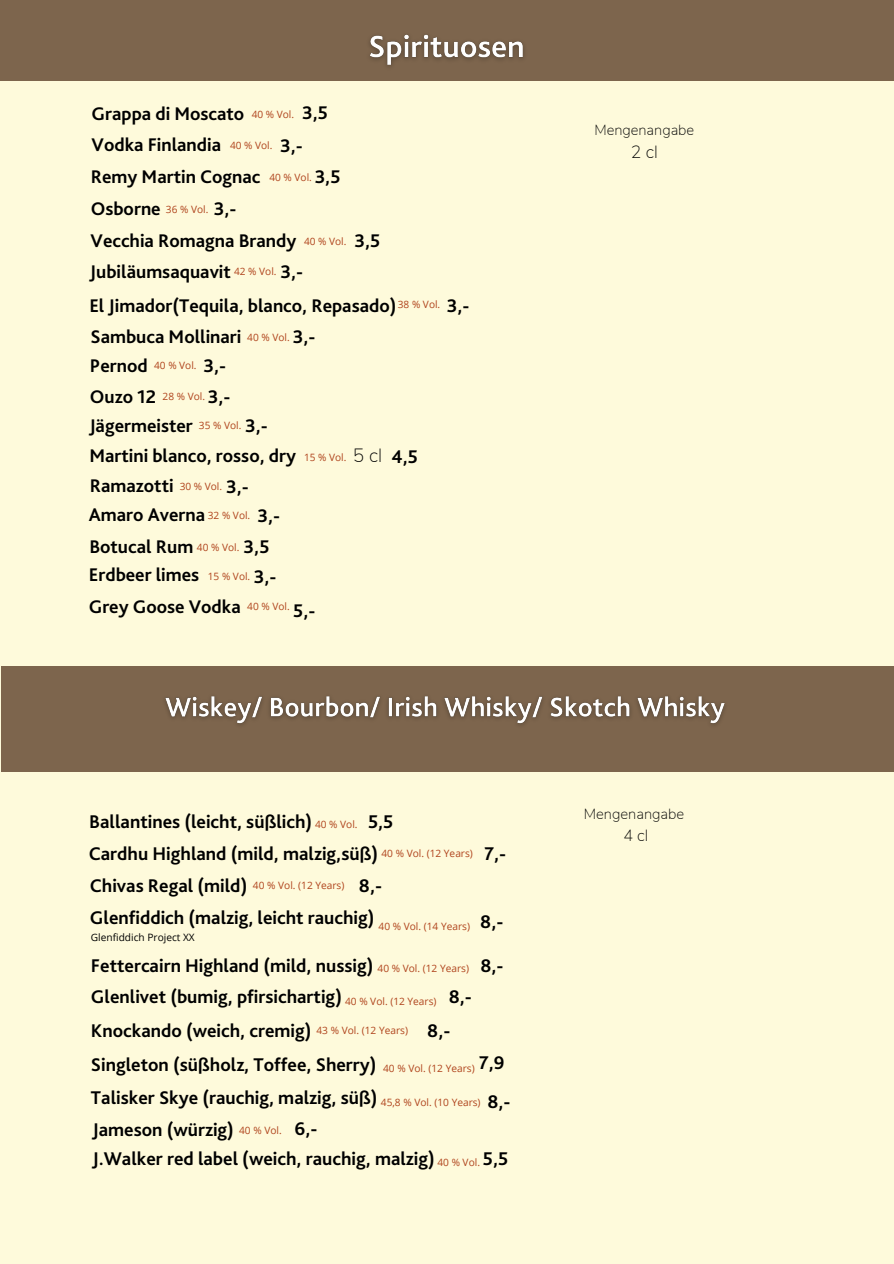
<style>
.page{position:relative;width:894px;height:1264px;background:#fff}
.page>*{position:absolute;margin:0;border:0;box-sizing:border-box;transform-origin:0 0}
.t1{font:700 19.2px "Bliss Pro";color:#000}
.t2{font:200 19.2px "Nunito Sans";color:#000}
.t3{font:200 17.7px "Nunito Sans";color:#000}
.t4{font:200 16.2px "Nunito Sans";color:#000}
.t5{font:200 14.7px "Nunito Sans";color:#000}
.t6{font:10.2px "Open Sans";color:#b0441d}
.t7{font:10.2px "Open Sans";color:#000}
.t8{font:10.05px "Open Sans";color:#b0441d}
</style>
<div class="page">
<div style="left:0;top:0;width:893px;height:1263px;background:#fefadb"></div>
<div style="left:0;top:0;width:892px;height:80px;background:#7d654d"></div>
<img style="left:369px;top:34px;width:155px;height:33px">
<div style="left:1px;top:666px;width:892px;height:105px;background:#7d654d"></div>
<img style="left:165px;top:696px;width:560px;height:29px">
<p class="t1" style="left:92px;top:101px;width:154px">Grappa di Moscato</p>
<h3 class="t8" style="left:251px;top:107px;width:44px">40 % Vol.</h3>
<h3 class="t1" style="left:92px;top:133px;width:131px">Vodka Finlandia</h3>
<p class="t1" style="left:280px;top:134px;width:24px">3,-</p>
<h3 class="t1" style="left:302px;top:101px;width:27px">3,5</h3>
<h3 class="t8" style="left:230px;top:138px;width:44px">40 % Vol.</h3>
<p class="t1" style="left:91px;top:164px;width:171px">Remy Martin Cognac</p>
<h5 class="t8" style="left:269px;top:170px;width:44px">40 % Vol.</h5>
<h3 class="t1" style="left:314px;top:164px;width:27px">3,5</h3>
<h3 class="t1" style="left:91px;top:197px;width:71px">Osborne</h3>
<p class="t8" style="left:166px;top:202px;width:44px">36 % Vol.</p>
<h3 class="t1" style="left:214px;top:196px;width:24px">3,-</h3>
<p class="t1" style="left:91px;top:228px;width:207px">Vecchia Romagna Brandy</p>
<h3 class="t8" style="left:304px;top:234px;width:44px">40 % Vol.</h3>
<h3 class="t1" style="left:354px;top:228px;width:27px">3,5</h3>
<h3 class="t1" style="left:90px;top:259px;width:142px">Jubiläumsaquavit</h3>
<p class="t8" style="left:234px;top:264px;width:44px">42 % Vol.</p>
<h3 class="t1" style="left:280px;top:260px;width:24px">3,-</h3>
<h3 class="t1" style="left:89px;top:294px;width:308px">El Jimador(Tequila, blanco, Repasado)</h3>
<h3 class="t8" style="left:398px;top:298px;width:44px">38 % Vol.</h3>
<p class="t1" style="left:446px;top:294px;width:24px">3,-</p>
<h3 class="t1" style="left:90px;top:324px;width:152px">Sambuca Mollinari</h3>
<p class="t8" style="left:247px;top:330px;width:44px">40 % Vol.</p>
<h3 class="t1" style="left:292px;top:324px;width:24px">3,-</h3>
<p class="t1" style="left:90px;top:353px;width:59px">Pernod</p>
<h3 class="t8" style="left:154px;top:358px;width:44px">40 % Vol.</h3>
<h3 class="t1" style="left:203px;top:354px;width:24px">3,-</h3>
<h3 class="t1" style="left:90px;top:384px;width:68px">Ouzo 12</h3>
<p class="t8" style="left:162px;top:389px;width:44px">28 % Vol.</p>
<h3 class="t1" style="left:208px;top:384px;width:24px">3,-</h3>
<h3 class="t1" style="left:89px;top:414px;width:105px">Jägermeister</h3>
<p class="t8" style="left:199px;top:418px;width:44px">35 % Vol.</p>
<h3 class="t1" style="left:245px;top:413px;width:24px">3,-</h3>
<p class="t1" style="left:89px;top:444px;width:208px">Martini blanco, rosso, dry</p>
<h4 class="t8" style="left:304px;top:450px;width:44px">15 % Vol.</h4>
<h3 class="t2" style="left:353px;top:442px;width:31px">5 cl</h3>
<h3 class="t1" style="left:391px;top:445px;width:28px">4,5</h3>
<h3 class="t1" style="left:90px;top:473px;width:85px">Ramazotti</h3>
<p class="t8" style="left:180px;top:479px;width:44px">30 % Vol.</p>
<h3 class="t1" style="left:226px;top:474px;width:24px">3,-</h3>
<h3 class="t1" style="left:89px;top:503px;width:118px">Amaro Averna</h3>
<p class="t8" style="left:208px;top:508px;width:44px">32 % Vol.</p>
<h3 class="t1" style="left:257px;top:504px;width:24px">3,-</h3>
<p class="t1" style="left:89px;top:534px;width:105px">Botucal Rum</p>
<h3 class="t8" style="left:197px;top:540px;width:44px">40 % Vol.</h3>
<h3 class="t1" style="left:243px;top:534px;width:27px">3,5</h3>
<h3 class="t1" style="left:89px;top:563px;width:112px">Erdbeer limes</h3>
<p class="t8" style="left:208px;top:569px;width:44px">15 % Vol.</p>
<h3 class="t1" style="left:254px;top:565px;width:24px">3,-</h3>
<h3 class="t1" style="left:89px;top:594px;width:153px">Grey Goose Vodka</h3>
<h3 class="t1" style="left:293px;top:598px;width:24px">5,-</h3>
<p class="t8" style="left:247px;top:599px;width:44px">40 % Vol.</p>
<h3 class="t5" style="left:594px;top:120px;width:101px">Mengenangabe</h3>
<h3 class="t3" style="left:630px;top:140px;width:28px">2 cl</h3>
<h3 class="t1" style="left:368px;top:809px;width:27px">5,5</h3>
<h3 class="t5" style="left:583px;top:804px;width:102px">Mengenangabe</h3>
<h3 class="t4" style="left:623px;top:824px;width:26px">4 cl</h3>
<p class="t1" style="left:89px;top:810px;width:224px">Ballantines (leicht, süßlich)</p>
<h3 class="t6" style="left:315px;top:816px;width:44px">40 % Vol.</h3>
<p class="t1" style="left:89px;top:841px;width:291px">Cardhu Highland (mild, malzig,süß)</p>
<h3 class="t6" style="left:381px;top:846px;width:93px">40 % Vol. (12 Years)</h3>
<h3 class="t1" style="left:484px;top:841px;width:23px">7,-</h3>
<p class="t1" style="left:90px;top:873px;width:159px">Chivas Regal (mild)</p>
<h3 class="t6" style="left:253px;top:878px;width:93px">40 % Vol. (12 Years)</h3>
<h3 class="t1" style="left:359px;top:873px;width:25px">8,-</h3>
<h3 class="t1" style="left:90px;top:906px;width:286px">Glenfiddich (malzig, leicht rauchig)</h3>
<p class="t1" style="left:480px;top:909px;width:25px">8,-</p>
<h3 class="t6" style="left:378px;top:918px;width:93px">40 % Vol. (14 Years)</h3>
<h5 class="t7" style="left:91px;top:930px;width:105px">Glenfiddich Project XX</h5>
<h3 class="t1" style="left:91px;top:953px;width:284px">Fettercairn Highland (mild, nussig)</h3>
<h3 class="t6" style="left:377px;top:960px;width:93px">40 % Vol. (12 Years)</h3>
<p class="t1" style="left:480px;top:953px;width:25px">8,-</p>
<p class="t1" style="left:91px;top:985px;width:252px">Glenlivet (bumig, pfirsichartig)</p>
<h3 class="t6" style="left:345px;top:994px;width:93px">40 % Vol. (12 Years)</h3>
<h3 class="t1" style="left:448px;top:985px;width:25px">8,-</h3>
<h3 class="t1" style="left:91px;top:1018px;width:222px">Knockando (weich, cremig)</h3>
<h3 class="t6" style="left:316px;top:1023px;width:93px">43 % Vol. (12 Years)</h3>
<p class="t1" style="left:427px;top:1018px;width:25px">8,-</p>
<p class="t1" style="left:91px;top:1052px;width:287px">Singleton (süßholz, Toffee, Sherry)</p>
<p class="t6" style="left:383px;top:1060px;width:93px">40 % Vol. (12 Years)</p>
<h3 class="t1" style="left:479px;top:1050px;width:27px">7,9</h3>
<h3 class="t1" style="left:91px;top:1085px;width:288px">Talisker Skye (rauchig, malzig, süß)</h3>
<h3 class="t1" style="left:487px;top:1089px;width:25px">8,-</h3>
<p class="t6" style="left:381px;top:1095px;width:101px">45,8 % Vol. (10 Years)</p>
<p class="t1" style="left:92px;top:1118px;width:143px">Jameson (würzig)</p>
<h3 class="t6" style="left:239px;top:1122px;width:44px">40 % Vol.</h3>
<h3 class="t1" style="left:294px;top:1116px;width:24px">6,-</h3>
<h3 class="t1" style="left:92px;top:1146px;width:344px">J.Walker red label (weich, rauchig, malzig)</h3>
<h3 class="t6" style="left:437px;top:1154px;width:44px">40 % Vol.</h3>
<p class="t1" style="left:482px;top:1146px;width:27px">5,5</p>
</div>
